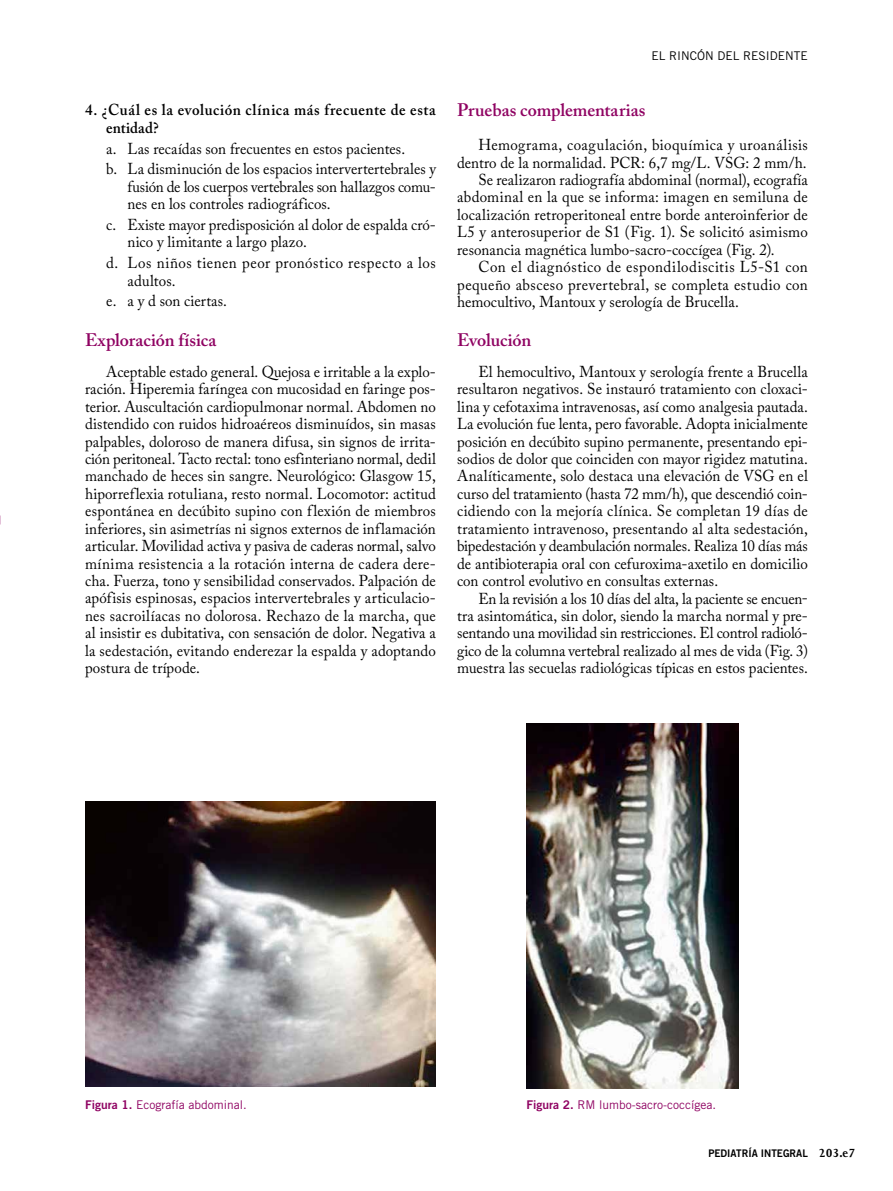
<style>
.page{position:relative;width:893px;height:1191px;background:#fff}
.page>*{position:absolute;margin:0;border:0;box-sizing:border-box;transform-origin:0 0}
.t1{font:600 18px "Adobe Caslon Pro";letter-spacing:-.005em;color:#8f0362}
.t2{font:15.75px/17.4px "Adobe Caslon Pro";letter-spacing:.01em;color:#000;scale:.95 1}
.t3{font:15.75px/17.4px "Adobe Caslon Pro";letter-spacing:.035em;color:#000;scale:.95 1}
.t4{font:15.75px "Adobe Caslon Pro";letter-spacing:.03em;color:#000;scale:.95 1}
.t5{font:600 15.75px/17.4px "Adobe Caslon Pro";letter-spacing:.04em;color:#000;scale:.95 1}
.t6{font:12px "Trade Gothic";color:#8f0362}
.t7{font:12px "Trade Gothic";color:#000}
.t8{font:10.5px "Trade Gothic Bold Two";color:#000;scale:.95 1}
.s1{font-family:"Trade Gothic Bold Two"}
.s2{font-family:"Joanna MT Std";font-weight:700;font-size:13.5px}
</style>
<div class="page">
<img style="left:85px;top:801px;width:351px;height:285px">
<img style="left:526px;top:723px;width:213px;height:365px">
<p class="t5" style="left:106px;top:101px;width:348px;text-indent:-21px">4. ¿Cuál es la evolución clínica más frecuente de esta entidad?</p>
<p class="t2" style="left:106px;top:138px;width:348px;line-height:20.9px">a. Las recaídas son frecuentes en estos pacientes.<br>b. La disminución de los espacios intervertertebrales y</p>
<p class="t2" style="left:128px;top:178px;width:326px">fusión de los cuerpos vertebrales son hallazgos comu&shy;nes en los controles radiográficos.</p>
<p class="t2" style="left:128px;top:216px;width:326px;text-indent:-21px">c. Existe mayor predisposición al dolor de espalda cró&shy;nico y limitante a largo plazo.</p>
<p class="t3" style="left:128px;top:254px;width:326px;text-indent:-21px">d. Los niños tienen peor pronóstico respecto a los adultos.</p>
<p class="t2" style="left:106px;top:292px;width:129px">e. a y d son ciertas.</p>
<p class="t1" style="left:85px;top:329px;width:133px">Exploración física</p>
<p class="t2" style="left:85px;top:363px;width:371px;text-align:justify;text-indent:21px">Aceptable estado general. Quejosa e irritable a la explo&shy;ración. Hiperemia faríngea con mucosidad en faringe pos&shy;terior. Auscultación cardiopulmonar normal. Abdomen no distendido con ruidos hidroaéreos disminuídos, sin masas palpables, doloroso de manera difusa, sin signos de irrita&shy;ción peritoneal. Tacto rectal: tono esfinteriano normal, dedil manchado de heces sin sangre. Neurológico: Glasgow 15, hiporreflexia rotuliana, resto normal. Locomotor: actitud espontánea en decúbito supino con flexión de miembros inferiores, sin asimetrías ni signos externos de inflamación articular. Movilidad activa y pasiva de caderas normal, salvo mínima resistencia a la rotación interna de cadera dere&shy;cha. Fuerza, tono y sensibilidad conservados. Palpación de apófisis espinosas, espacios intervertebrales y articulacio&shy;nes sacroilíacas no dolorosa. Rechazo de la marcha, que al insistir es dubitativa, con sensación de dolor. Negativa a la sedestación, evitando enderezar la espalda y adoptando postura de trípode.</p>
<p class="t7" style="left:652px;top:49px;width:158px">el rincón del residente</p>
<p class="t1" style="left:457px;top:99px;width:190px">Pruebas complementarias</p>
<p class="t4" style="left:478px;top:135px;width:348px">Hemograma, coagulación, bioquímica y uroanálisis</p>
<p class="t2" style="left:457px;top:153px;width:369px">dentro de la normalidad. PCR: 6,7 mg/L. VSG: 2 mm/h.</p>
<p class="t2" style="left:478px;top:171px;width:348px">Se realizaron radiografía abdominal (normal), ecografía</p>
<p class="t2" style="left:457px;top:188px;width:371px">abdominal en la que se informa: imagen en semiluna de</p>
<p class="t2" style="left:457px;top:206px;width:371px">localización retroperitoneal entre borde anteroinferior de</p>
<p class="t2" style="left:457px;top:223px;width:371px">L5 y anterosuperior de S1 (Fig. 1). Se solicitó asimismo</p>
<p class="t2" style="left:457px;top:241px;width:336px">resonancia magnética lumbo-sacro-coccígea (Fig. 2).</p>
<p class="t3" style="left:478px;top:258px;width:348px">Con el diagnóstico de espondilodiscitis L5-S1 con</p>
<p class="t4" style="left:457px;top:275px;width:371px">pequeño absceso prevertebral, se completa estudio con</p>
<p class="t2" style="left:457px;top:293px;width:298px">hemocultivo, Mantoux y serología de Brucella.</p>
<p class="t1" style="left:457px;top:329px;width:76px">Evolución</p>
<p class="t2" style="left:457px;top:363px;width:371px;text-align:justify;text-indent:21px">El hemocultivo, Mantoux y serología frente a Brucella resultaron negativos. Se instauró tratamiento con cloxaci&shy;lina y cefotaxima intravenosas, así como analgesia pautada.<br>La evolución fue lenta, pero favorable. Adopta inicialmente posición en decúbito supino permanente, presentando epi&shy;sodios de dolor que coinciden con mayor rigidez matutina.<br>Analíticamente, solo destaca una elevación de VSG en el curso del tratamiento (hasta 72 mm/h), que descendió coin&shy;cidiendo con la mejoría clínica. Se completan 19 días de tratamiento intravenoso, presentando al alta sedestación, bipedestación y deambulación normales. Realiza 10 días más de antibioterapia oral con cefuroxima-axetilo en domicilio con control evolutivo en consultas externas.</p>
<p class="t2" style="left:457px;top:589px;width:371px;text-align:justify;text-indent:21px">En la revisión a los 10 días del alta, la paciente se encuen&shy;tra asintomática, sin dolor, siendo la marcha normal y pre&shy;sentando una movilidad sin restricciones. El control radioló&shy;gico de la columna vertebral realizado al mes de vida (Fig. 3) muestra las secuelas radiológicas típicas en estos pacientes.</p>
<p class="t6" style="left:85px;top:1097px;width:163px"><span class="s1">Figura 1.</span> Ecografía abdominal.</p>
<p class="t6" style="left:526px;top:1097px;width:191px"><span class="s1">Figura 2.</span> RM lumbo-sacro-coccígea.</p>
<p class="t8" style="left:708px;top:1146px;width:156px">PEDIATRÍA INTEGRAL <span class="s2">203.e7</span></p>
</div>
